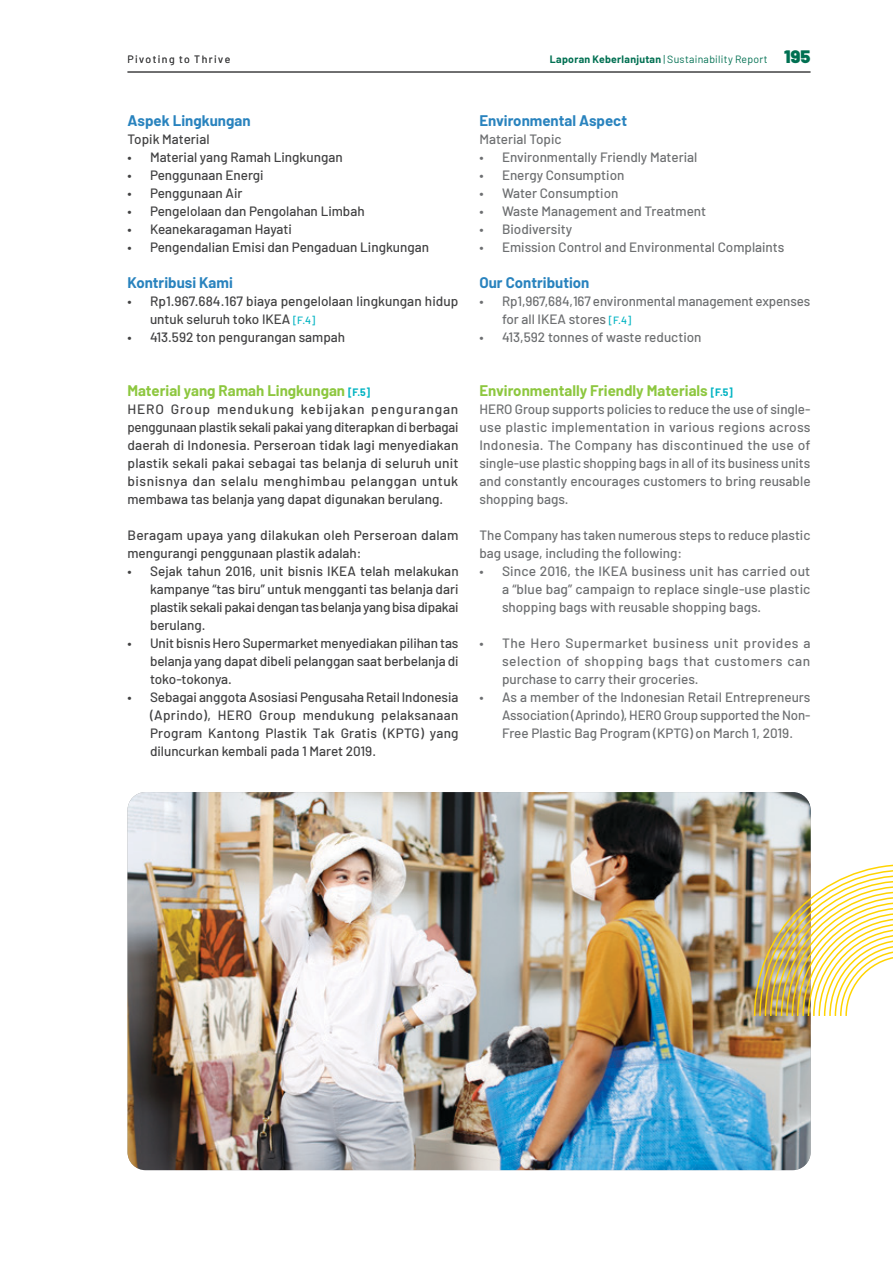
<style>
.page{position:relative;width:893px;height:1263px;background:#fff}
.page>*{position:absolute;margin:0;border:0;box-sizing:border-box;transform-origin:0 0}
.BH_Green{font:700 15px "Barlow";color:#8dc73f}
.BH{font:700 15px "Barlow";color:#2983be}
.BC{font:500 13.5px/18px "Barlow";color:#414142;text-align:justify}
.BC_e{font:500 13.5px/18px "Barlow";color:#6d6f71;text-align:justify}
.t1{font:10.5px "Barlow";letter-spacing:.025em;color:#007052}
.t2{font:10.5px "Barlow";letter-spacing:.135em;color:#414142}
.s1{font-weight:700}
.s2{font-weight:900;font-size:18px}
.s3{font-size:10.5px;color:#00b3c2}
</style>
<div class="page">
<hr style="left:127px;top:72px;width:683px;height:1px;background:#414142">
<img style="left:128px;top:792px;width:683px;height:378px">
<img style="left:753px;top:863px;width:140px;height:154px">
<p class="t2" style="left:128px;top:52px;width:104px">Pivoting to Thrive</p>
<p class="t1" style="left:550px;top:52px;width:262px"><span class="s1">Laporan Keberlanjutan</span> | Sustainability Report <span class="s2">195</span></p>
<p class="BH" style="left:128px;top:110px;width:125px">Aspek Lingkungan</p>
<p class="BC" style="left:128px;top:129px;width:84px">Topik Material</p>
<p class="BC" style="left:128px;top:147px;width:217px">• Material yang Ramah Lingkungan</p>
<p class="BC" style="left:128px;top:165px;width:138px">• Penggunaan Energi</p>
<p class="BC" style="left:128px;top:183px;width:116px">• Penggunaan Air</p>
<p class="BC" style="left:128px;top:201px;width:239px">• Pengelolaan dan Pengolahan Limbah</p>
<p class="BC" style="left:128px;top:219px;width:166px">• Keanekaragaman Hayati</p>
<p class="BC" style="left:128px;top:237px;width:303px">• Pengendalian Emisi dan Pengaduan Lingkungan</p>
<p class="BH" style="left:128px;top:272px;width:107px">Kontribusi Kami</p>
<p class="BC" style="left:150px;top:291px;width:310px;text-indent:-22px">• Rp1.967.684.167 biaya pengelolaan lingkungan hidup untuk seluruh toko IKEA <span class="s3">[F.4]</span></p>
<p class="BC" style="left:128px;top:327px;width:219px">• 413.592 ton pengurangan sampah</p>
<p class="BH_Green" style="left:128px;top:380px;width:244px">Material yang Ramah Lingkungan <span class="s3">[F.5]</span></p>
<p class="BC" style="left:128px;top:399px;width:333px">HERO Group mendukung kebijakan pengurangan penggunaan plastik sekali pakai yang diterapkan di berbagai daerah di Indonesia. Perseroan tidak lagi menyediakan plastik sekali pakai sebagai tas belanja di seluruh unit bisnisnya dan selalu menghimbau pelanggan untuk membawa tas belanja yang dapat digunakan berulang.</p>
<p class="BC" style="left:128px;top:525px;width:333px">Beragam upaya yang dilakukan oleh Perseroan dalam mengurangi penggunaan plastik adalah:</p>
<p class="BC" style="left:150px;top:561px;width:310px;text-indent:-22px">• Sejak tahun 2016, unit bisnis IKEA telah melakukan kampanye “tas biru” untuk mengganti tas belanja dari plastik sekali pakai dengan tas belanja yang bisa dipakai berulang.</p>
<p class="BC" style="left:150px;top:633px;width:310px;text-indent:-22px">• Unit bisnis Hero Supermarket menyediakan pilihan tas belanja yang dapat dibeli pelanggan saat berbelanja di toko-tokonya.</p>
<p class="BC" style="left:150px;top:687px;width:310px;text-indent:-22px">• Sebagai anggota Asosiasi Pengusaha Retail Indonesia (Aprindo), HERO Group mendukung pelaksanaan Program Kantong Plastik Tak Gratis (KPTG) yang diluncurkan kembali pada 1 Maret 2019.</p>
<p class="BH" style="left:479px;top:110px;width:149px">Environmental Aspect</p>
<p class="BC_e" style="left:479px;top:129px;width:84px">Material Topic</p>
<p class="BC_e" style="left:479px;top:147px;width:219px">• Environmentally Friendly Material</p>
<p class="BC_e" style="left:479px;top:165px;width:147px">• Energy Consumption</p>
<p class="BC_e" style="left:479px;top:183px;width:141px">• Water Consumption</p>
<p class="BC_e" style="left:479px;top:201px;width:228px">• Waste Management and Treatment</p>
<p class="BC_e" style="left:479px;top:219px;width:94px">• Biodiversity</p>
<p class="BC_e" style="left:479px;top:237px;width:306px">• Emission Control and Environmental Complaints</p>
<p class="BH" style="left:479px;top:272px;width:111px">Our Contribution</p>
<p class="BC_e" style="left:502px;top:291px;width:310px;text-indent:-22px">• Rp1,967,684,167 environmental management expenses for all IKEA stores <span class="s3">[F.4]</span></p>
<p class="BC_e" style="left:479px;top:327px;width:224px">• 413,592 tonnes of waste reduction</p>
<p class="BH_Green" style="left:479px;top:380px;width:255px">Environmentally Friendly Materials <span class="s3">[F.5]</span></p>
<p class="BC_e" style="left:479px;top:399px;width:333px">HERO Group supports policies to reduce the use of single&shy;use plastic implementation in various regions across Indonesia. The Company has discontinued the use of single-use plastic shopping bags in all of its business units and constantly encourages customers to bring reusable shopping bags.</p>
<p class="BC_e" style="left:479px;top:525px;width:332px">The Company has taken numerous steps to reduce plastic bag usage, including the following:</p>
<p class="BC_e" style="left:502px;top:561px;width:310px;text-indent:-22px">• Since 2016, the IKEA business unit has carried out a “blue bag” campaign to replace single-use plastic shopping bags with reusable shopping bags.</p>
<p class="BC_e" style="left:502px;top:633px;width:310px;text-indent:-22px">• The Hero Supermarket business unit provides a selection of shopping bags that customers can purchase to carry their groceries.</p>
<p class="BC_e" style="left:502px;top:687px;width:310px;text-indent:-22px">• As a member of the Indonesian Retail Entrepreneurs Association (Aprindo), HERO Group supported the Non-Free Plastic Bag Program (KPTG) on March 1, 2019.</p>
</div>
